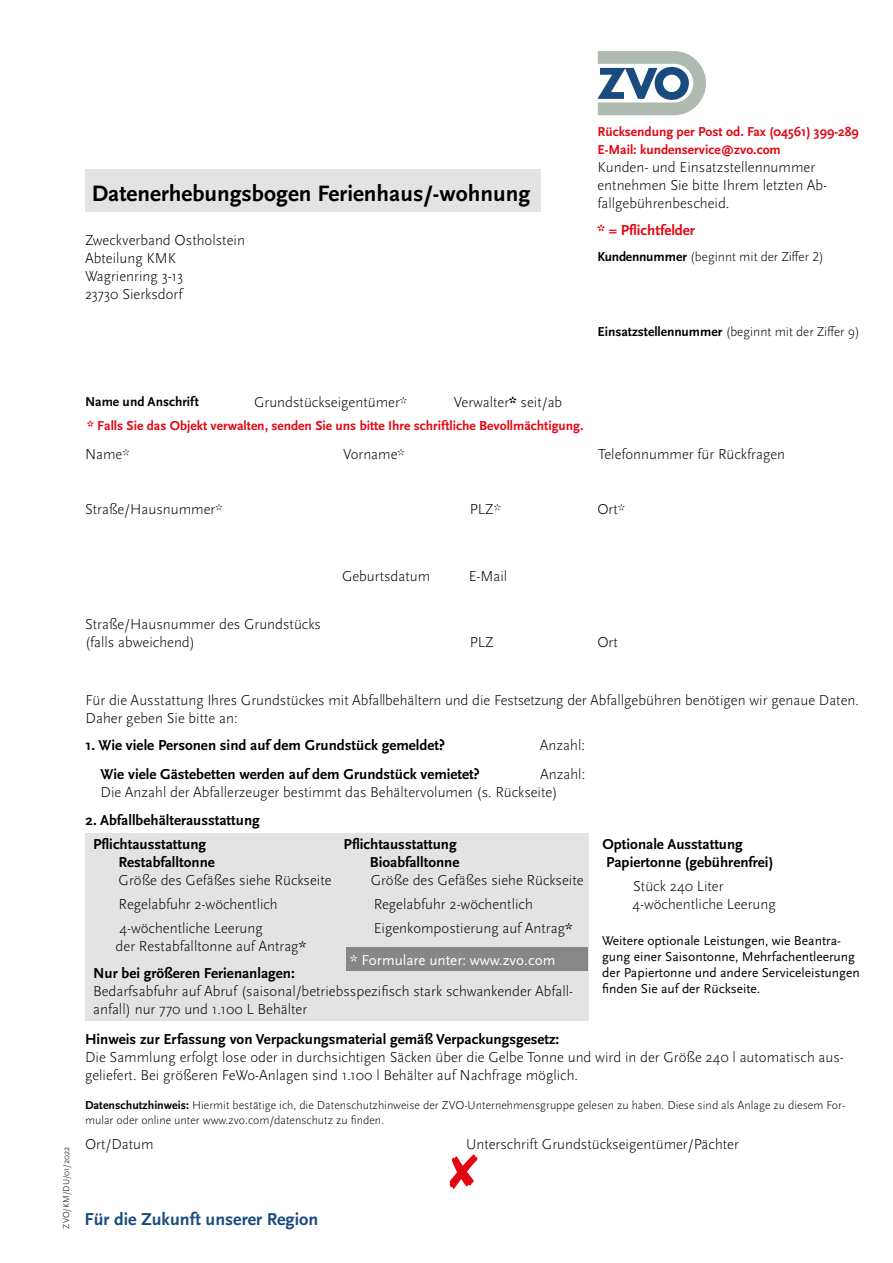
<style>
.page{position:relative;width:893px;height:1263px;background:#fff}
.page>*{position:absolute;margin:0;border:0;box-sizing:border-box;transform-origin:0 0}
.t1{font:700 23.25px "Scala Sans Pro";color:#000}
.t2{font:700 18px "Scala Sans Pro";color:#1a4b7e}
.t3{font:300 15px/18px "Scala Sans Pro";color:#000}
.t4{font:700 15px/24px "Scala Sans Pro";color:#000}
.t5{font:15px "Scala Sans Pro";color:#fff}
.t6{font:700 15px "Scala Sans Pro";color:#e30613}
.t7{font:700 13.5px/18px "Scala Sans Pro";color:#e30613}
.t8{font:13.5px/16.2px "Scala Sans Pro";color:#000}
.t9{font:300 13.5px "Scala Sans Pro";color:#000}
.t10{font:700 13.5px "Scala Sans Pro";color:#000}
.t11{font:300 12px/14.4px "Scala Sans Pro";color:#000}
.t12{font:300 9px "Scala Sans Pro";color:#000}
.s1{font-weight:700}
.s2{font-weight:400}
.s3{font-weight:300}
</style>
<div class="page">
<div style="left:85px;top:833px;width:503px;height:188px;background:#e3e3e3"></div>
<svg style="left:597px;top:51px;width:109px;height:64px"></svg>
<div style="left:85px;top:169px;width:455px;height:43px;background:#e3e3e3"></div>
<svg style="left:449px;top:1154px;width:29px;height:35px"></svg>
<div style="left:347px;top:948px;width:241px;height:23px;background:#878787"></div>
<h1 class="t1" style="left:92px;top:180px;width:440px">Datenerhebungsbogen Ferienhaus/-wohnung</h1>
<p class="t3" style="left:85px;top:231px;width:161px">Zweckverband Ostholstein<br>Abteilung KMK<br>Wagrienring 3-13<br>23730 Sierksdorf</p>
<p class="t7" style="left:597px;top:122px;width:263px">Rücksendung per Post od. Fax (04561) 399-289<br>E-Mail: kundenservice@zvo.com</p>
<p class="t3" style="left:597px;top:158px;width:229px">Kunden- und Einsatzstellennummer entnehmen Sie bitte Ihrem letzten Ab-- fallgebührenbescheid.</p>
<p class="t6" style="left:597px;top:221px;width:99px">* = Pflichtfelder</p>
<p class="t9" style="left:597px;top:249px;width:228px"><span class="s1">Kundennummer</span> (beginnt mit der Ziffer 2)</p>
<p class="t9" style="left:597px;top:323px;width:264px"><span class="s1">Einsatzstellennummer</span> (beginnt mit der Ziffer 9)</p>
<p class="t10" style="left:85px;top:394px;width:115px">Name und Anschrift</p>
<p class="t7" style="left:87px;top:416px;width:498px">* Falls Sie das Objekt verwalten, senden Sie uns bitte Ihre schriftliche Bevollmächtigung.</p>
<p class="t3" style="left:454px;top:393px;width:110px">Verwalter<span class="s1">*</span> seit/ab</p>
<p class="t3" style="left:254px;top:393px;width:155px">Grundstückseigentümer*</p>
<p class="t3" style="left:85px;top:445px;width:46px">Name*</p>
<p class="t3" style="left:343px;top:445px;width:63px">Vorname*</p>
<p class="t3" style="left:598px;top:445px;width:189px">Telefonnummer für Rückfragen</p>
<p class="t3" style="left:85px;top:500px;width:139px">Straße/Hausnummer*</p>
<p class="t3" style="left:470px;top:500px;width:33px">PLZ*</p>
<p class="t3" style="left:597px;top:500px;width:29px">Ort*</p>
<p class="t3" style="left:85px;top:615px;width:237px">Straße/Hausnummer des Grundstücks (falls abweichend)</p>
<p class="t3" style="left:342px;top:567px;width:90px">Geburtsdatum</p>
<p class="t3" style="left:469px;top:567px;width:40px">E-Mail</p>
<p class="t3" style="left:470px;top:633px;width:26px">PLZ</p>
<p class="t3" style="left:597px;top:633px;width:22px">Ort</p>
<p class="t12" style="left:61px;top:1229px;width:84px;rotate:-90deg">ZVO/KM/DU/01/2022</p>
<p class="t3" style="left:86px;top:691px;width:775px">Für die Ausstattung Ihres Grundstückes mit Abfallbehältern und die Festsetzung der Abfallgebühren benötigen wir genaue Daten.<br>Daher geben Sie bitte an:</p>
<p class="t4" style="left:86px;top:733px;width:361px">1. Wie viele Personen sind auf dem Grundstück gemeldet?</p>
<p class="t3" style="left:540px;top:736px;width:47px">Anzahl:</p>
<p class="t4" style="left:101px;top:762px;width:381px">Wie viele Gästebetten werden auf dem Grundstück vemietet?</p>
<p class="t3" style="left:101px;top:765px;width:486px;text-indent:440px">Anzahl:<br>Die Anzahl der Abfallerzeuger bestimmt das Behältervolumen (s. Rückseite)</p>
<p class="t4" style="left:93px;top:808px;width:168px;text-indent:-8px">2. Abfallbehälterausstattung<br>Pflichtausstattung</p>
<p class="t4" style="left:344px;top:832px;width:115px">Pflichtausstattung</p>
<p class="t4" style="left:602px;top:832px;width:142px">Optionale Ausstattung</p>
<p class="t4" style="left:119px;top:850px;width:98px">Restabfalltonne</p>
<p class="t4" style="left:370px;top:850px;width:91px">Bioabfalltonne</p>
<p class="t4" style="left:606px;top:850px;width:169px">Papiertonne (gebührenfrei)</p>
<p class="t3" style="left:119px;top:871px;width:214px">Größe des Gefäßes siehe Rückseite</p>
<p class="t3" style="left:371px;top:871px;width:214px">Größe des Gefäßes siehe Rückseite</p>
<p class="t3" style="left:633px;top:877px;width:92px">Stück 240 Liter</p>
<p class="t3" style="left:119px;top:895px;width:161px">Regelabfuhr 2-wöchentlich</p>
<p class="t3" style="left:374px;top:895px;width:161px">Regelabfuhr 2-wöchentlich</p>
<p class="t3" style="left:632px;top:895px;width:145px">4-wöchentliche Leerung</p>
<p class="t3" style="left:119px;top:919px;width:145px">4-wöchentliche Leerung</p>
<p class="t3" style="left:374px;top:919px;width:200px">Eigenkompostierung auf Antrag<span class="s2">*</span></p>
<p class="t4" style="left:93px;top:933px;width:215px;line-height:27px;text-indent:22px"><span class="s3">der Restabfalltonne auf Antrag</span><span class="s2">*<br></span>Nur bei größeren Ferienanlagen:</p>
<p class="t3" style="left:93px;top:982px;width:482px">Bedarfsabfuhr auf Abruf (saisonal/betriebsspezifisch stark schwankender Abfall&shy;anfall) nur 770 und 1.100 L Behälter</p>
<p class="t4" style="left:85px;top:1028px;width:476px">Hinweis zur Erfassung von Verpackungsmaterial gemäß Verpackungsgesetz:</p>
<p class="t3" style="left:85px;top:1048px;width:760px">Die Sammlung erfolgt lose oder in durchsichtigen Säcken über die Gelbe Tonne und wird in der Größe 240 l automatisch aus&shy;geliefert. Bei größeren FeWo-Anlagen sind 1.100 l Behälter auf Nachfrage möglich.</p>
<p class="t11" style="left:85px;top:1098px;width:762px"><span class="s1">Datenschutzhinweis:</span> Hiermit bestätige ich, die Datenschutzhinweise der ZVO-Unternehmensgruppe gelesen zu haben. Diese sind als Anlage zu diesem For&shy;mular oder online unter www.zvo.com/datenschutz zu finden.</p>
<p class="t3" style="left:85px;top:1135px;width:70px">Ort/Datum</p>
<p class="t3" style="left:466px;top:1135px;width:274px">Unterschrift Grundstückseigentümer/Pächter</p>
<p class="t8" style="left:602px;top:932px;width:259px">Weitere optionale Leistungen, wie Beantra&shy;gung einer Saisontonne, Mehrfachentleerung der Papiertonne und andere Serviceleistungen finden Sie auf der Rückseite.</p>
<p class="t5" style="left:350px;top:951px;width:207px">* Formulare unter: www.zvo.com</p>
<p class="t2" style="left:85px;top:1209px;width:235px">Für die Zukunft unserer Region</p>
</div>
